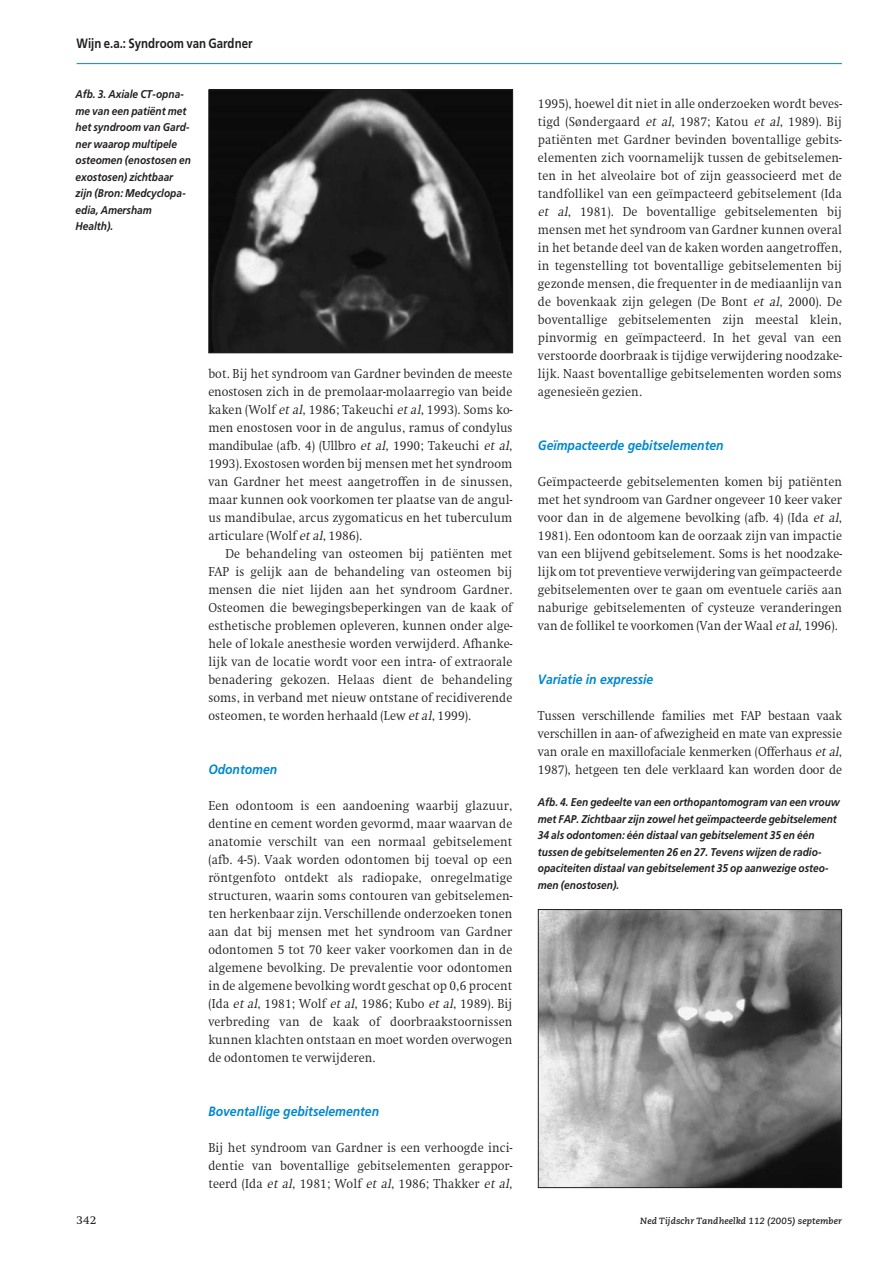
<style>
.page{position:relative;width:893px;height:1263px;background:#fff}
.page>*{position:absolute;margin:0;border:0;box-sizing:border-box;transform-origin:0 0}
.t1{font:300 13.5px/18px "Swift";letter-spacing:.01em;color:#231f20;text-align:justify;scale:.92 1}
.t2{font:italic 700 13.5px "Frutiger";color:#0088ce;scale:.9 1}
.t3{font:700 13.5px "Frutiger";color:#231f20;scale:.85 1}
.t4{font:12px "Swift";color:#231f20}
.t5{font:italic 700 11.25px/16.5px "Frutiger";color:#231f20;scale:.9 1}
.t6{font:italic 700 9px "Caecilia";letter-spacing:.01em;color:#231f20}
.s1{font-style:italic}
</style>
<div class="page">
<hr style="left:77px;top:63px;width:765px;height:1px;background:#0088ce">
<img style="left:210px;top:92px;width:301px;height:259px">
<div style="left:208px;top:90px;width:305px;height:263px;border:1px solid #231f20"></div>
<img style="left:540px;top:911px;width:300px;height:275px">
<div style="left:538px;top:909px;width:304px;height:279px;border:1px solid #231f20"></div>
<p class="t3" style="left:77px;top:38px;width:209px">Wijn e.a.: Syndroom van Gardner</p>
<p class="t5" style="left:76px;top:87px;width:130px">Afb. 3. Axiale CT-opna&shy;me van een patiënt met het syndroom van Gard&shy;ner waarop multipele osteomen (enostosen en exostosen) zichtbaar zijn (Bron: Medcyclopa&shy;edia, Amersham<br>Health).</p>
<p class="t1" style="left:538px;top:96px;width:332px">1995), hoewel dit niet in alle onderzoeken wordt beves&shy;tigd (Søndergaard <span class="s1">et al</span>, 1987; Katou <span class="s1">et al</span>, 1989). Bij patiënten met Gardner bevinden boventallige gebits&shy;elementen zich voornamelijk tussen de gebitselemen&shy;ten in het alveolaire bot of zijn geassocieerd met de tandfollikel van een geïmpacteerd gebitselement (Ida <span class="s1">et al</span>, 1981). De boventallige gebitselementen bij mensen met het syndroom van Gardner kunnen overal in het betande deel van de kaken worden aangetroffen, in tegenstelling tot boventallige gebitselementen bij gezonde mensen, die frequenter in de mediaanlijn van de bovenkaak zijn gelegen (De Bont <span class="s1">et al</span>, 2000). De boventallige gebitselementen zijn meestal klein, pinvormig en geïmpacteerd. In het geval van een verstoorde doorbraak is tijdige verwijdering noodzake&shy;lijk. Naast boventallige gebitselementen worden soms agenesieën gezien.</p>
<p class="t1" style="left:208px;top:366px;width:332px">bot. Bij het syndroom van Gardner bevinden de meeste enostosen zich in de premolaar-molaarregio van beide kaken (Wolf <span class="s1">et al</span>, 1986; Takeuchi <span class="s1">et al</span>, 1993). Soms ko&shy;men enostosen voor in de angulus, ramus of condylus mandibulae (afb. 4) (Ullbro <span class="s1">et al</span>, 1990; Takeuchi <span class="s1">et al</span>, 1993). Exostosen worden bij mensen met het syndroom van Gardner het meest aangetroffen in de sinussen, maar kunnen ook voorkomen ter plaatse van de angul&shy;us mandibulae, arcus zygomaticus en het tuberculum articulare (Wolf <span class="s1">et al</span>, 1986).</p>
<p class="t1" style="left:208px;top:546px;width:332px;text-indent:17px">De behandeling van osteomen bij patiënten met FAP is gelijk aan de behandeling van osteomen bij mensen die niet lijden aan het syndroom Gardner.<br>Osteomen die bewegingsbeperkingen van de kaak of esthetische problemen opleveren, kunnen onder alge&shy;hele of lokale anesthesie worden verwijderd. Afhanke&shy;lijk van de locatie wordt voor een intra- of extraorale benadering gekozen. Helaas dient de behandeling soms, in verband met nieuw ontstane of recidiverende osteomen, te worden herhaald (Lew <span class="s1">et al</span>, 1999).</p>
<p class="t2" style="left:538px;top:440px;width:208px">Geïmpacteerde gebitselementen</p>
<p class="t1" style="left:538px;top:474px;width:332px">Geïmpacteerde gebitselementen komen bij patiënten met het syndroom van Gardner ongeveer 10 keer vaker voor dan in de algemene bevolking (afb. 4) (Ida <span class="s1">et al</span>, 1981). Een odontoom kan de oorzaak zijn van impactie van een blijvend gebitselement. Soms is het noodzake&shy;lijk om tot preventieve verwijdering van geïmpacteerde gebitselementen over te gaan om eventuele cariës aan naburige gebitselementen of cysteuze veranderingen van de follikel te voorkomen (Van der Waal <span class="s1">et al</span>, 1996).</p>
<p class="t2" style="left:538px;top:674px;width:130px">Variatie in expressie</p>
<p class="t1" style="left:538px;top:708px;width:332px">Tussen verschillende families met FAP bestaan vaak verschillen in aan- of afwezigheid en mate van expressie van orale en maxillofaciale kenmerken (Offerhaus <span class="s1">etal</span>, 1987), hetgeen ten dele verklaard kan worden door de</p>
<p class="t5" style="left:538px;top:795px;width:337px">Afb. 4. Een gedeelte van een orthopantomogram van een vrouw met FAP. Zichtbaar zijn zowel het geïmpacteerde gebitselement 34 als odontomen: één distaal van gebitselement 35 en één tussen de gebitselementen 26 en 27. Tevens wijzen de radio&shy;opaciteiten distaal van gebitselement 35 op aanwezige osteo&shy;men (enostosen).</p>
<p class="t2" style="left:208px;top:764px;width:78px">Odontomen</p>
<p class="t1" style="left:208px;top:798px;width:332px">Een odontoom is een aandoening waarbij glazuur, dentine en cement worden gevormd, maar waarvan de anatomie verschilt van een normaal gebitselement (afb. 4-5). Vaak worden odontomen bij toeval op een röntgenfoto ontdekt als radiopake, onregelmatige structuren, waarin soms contouren van gebitselemen&shy;ten herkenbaar zijn. Verschillende onderzoeken tonen aan dat bij mensen met het syndroom van Gardner odontomen 5 tot 70 keer vaker voorkomen dan in de algemene bevolking. De prevalentie voor odontomen in de algemene bevolking wordt geschat op 0,6 procent (Ida <span class="s1">et al</span>, 1981; Wolf <span class="s1">et al</span>, 1986; Kubo <span class="s1">et al</span>, 1989)<span class="s1">.</span>Bij verbreding van de kaak of doorbraakstoornissen kunnen klachten ontstaan en moet worden overwogen de odontomen te verwijderen.</p>
<p class="t2" style="left:208px;top:1106px;width:191px">Boventallige gebitselementen</p>
<p class="t1" style="left:208px;top:1140px;width:332px">Bij het syndroom van Gardner is een verhoogde inci&shy;dentie van boventallige gebitselementen gerappor&shy;teerd (Ida <span class="s1">et al</span>, 1981; Wolf <span class="s1">et al</span>, 1986; Thakker <span class="s1">et al</span>,</p>
<p class="t4" style="left:77px;top:1215px;width:21px">342</p>
<p class="t6" style="left:640px;top:1217px;width:203px">Ned Tijdschr Tandheelkd 112 (2005) september</p>
</div>
